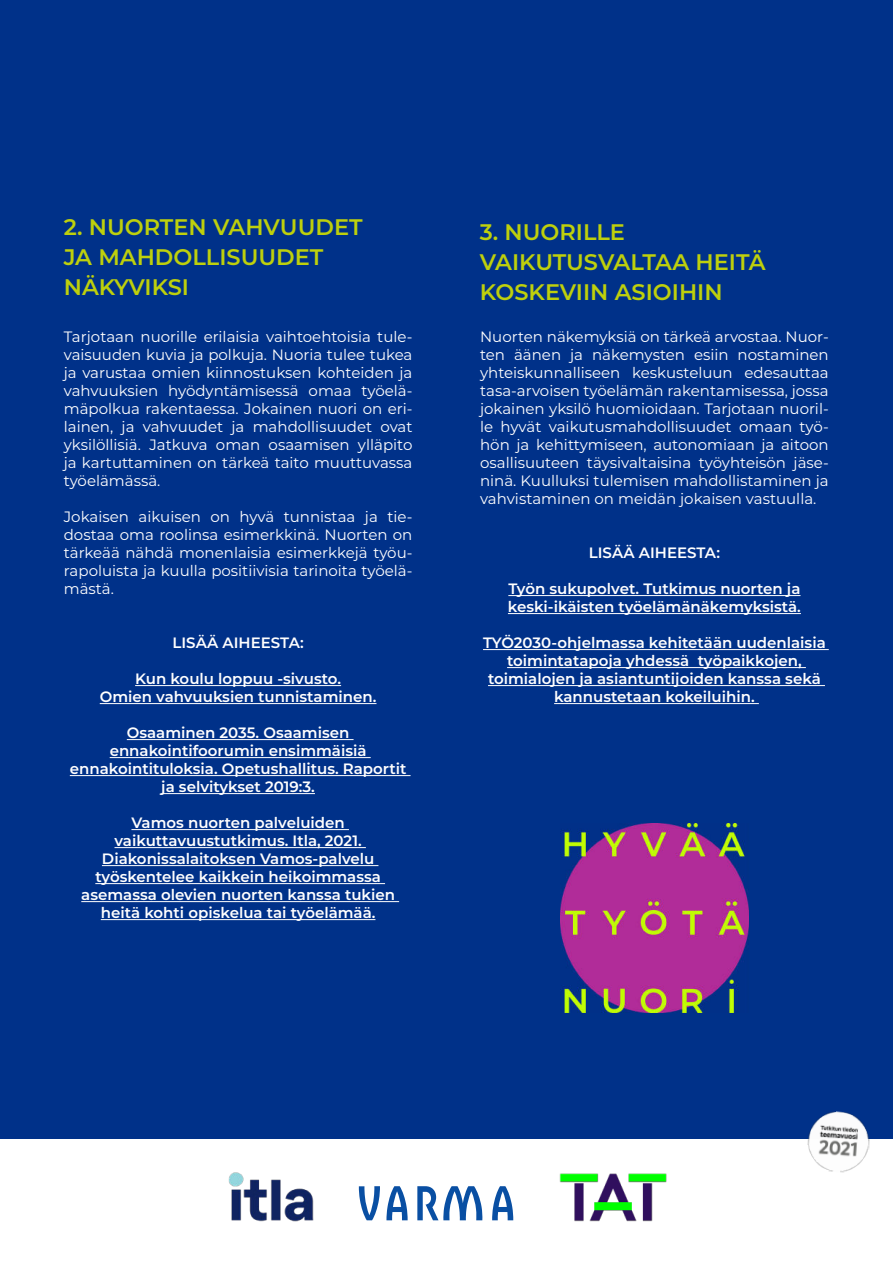
<style>
.page{position:relative;width:893px;height:1263px;background:#fff}
.page>*{position:absolute;margin:0;border:0;box-sizing:border-box;transform-origin:0 0}
.t1{font:600 22.5px/30px "Montserrat";color:#bed00c}
.t2{font:15px/18px "Montserrat";color:#fff;text-align:justify}
.t3{font:600 15px/18px "Montserrat";color:#fff;text-align:center}
</style>
<div class="page">
<div style="left:0;top:0;width:893px;height:1139px;background:#003189"></div>
<hr style="left:135px;top:685px;width:206px;height:1px;background:#fff">
<hr style="left:100px;top:703px;width:276px;height:1px;background:#fff">
<hr style="left:127px;top:739px;width:227px;height:1px;background:#fff">
<hr style="left:110px;top:757px;width:261px;height:1px;background:#fff">
<hr style="left:70px;top:775px;width:341px;height:1px;background:#fff">
<hr style="left:161px;top:793px;width:154px;height:1px;background:#fff">
<hr style="left:131px;top:829px;width:218px;height:1px;background:#fff">
<hr style="left:114px;top:847px;width:252px;height:1px;background:#fff">
<hr style="left:102px;top:865px;width:276px;height:1px;background:#fff">
<hr style="left:95px;top:883px;width:290px;height:1px;background:#fff">
<hr style="left:81px;top:901px;width:318px;height:1px;background:#fff">
<hr style="left:101px;top:919px;width:274px;height:1px;background:#fff">
<img style="left:560px;top:823px;width:189px;height:189px">
<hr style="left:508px;top:595px;width:292px;height:1px;background:#fff">
<hr style="left:508px;top:613px;width:293px;height:1px;background:#fff">
<hr style="left:483px;top:649px;width:346px;height:1px;background:#fff">
<hr style="left:507px;top:667px;width:299px;height:1px;background:#fff">
<hr style="left:488px;top:685px;width:337px;height:1px;background:#fff">
<hr style="left:554px;top:703px;width:205px;height:1px;background:#fff">
<img style="left:807px;top:1111px;width:63px;height:62px">
<svg style="left:359px;top:1186px;width:21px;height:34px"></svg>
<svg style="left:417px;top:1186px;width:65px;height:34px"></svg>
<svg style="left:386px;top:1186px;width:22px;height:34px"></svg>
<svg style="left:492px;top:1186px;width:21px;height:34px"></svg>
<img style="left:228px;top:1172px;width:85px;height:50px">
<img style="left:559px;top:1173px;width:107px;height:49px">
<h1 class="t1" style="left:64px;top:212px;width:300px">2. NUORTEN VAHVUUDET<br>JA MAHDOLLISUUDET<br>NÄKYVIKSI</h1>
<p class="t2" style="left:64px;top:329px;width:350px">Tarjotaan nuorille erilaisia vaihtoehtoisia tule&shy;vaisuuden kuvia ja polkuja. Nuoria tulee tukea ja varustaa omien kiinnostuksen kohteiden ja vahvuuksien hyödyntämisessä omaa työelä&shy;mäpolkua rakentaessa. Jokainen nuori on eri&shy;lainen, ja vahvuudet ja mahdollisuudet ovat yksilöllisiä. Jatkuva oman osaamisen ylläpito ja kartuttaminen on tärkeä taito muuttuvassa työelämässä.</p>
<p class="t2" style="left:64px;top:509px;width:350px">Jokaisen aikuisen on hyvä tunnistaa ja tie&shy;dostaa oma roolinsa esimerkkinä. Nuorten on tärkeää nähdä monenlaisia esimerkkejä työu&shy;rapoluista ja kuulla positiivisia tarinoita työelä&shy;mästä.</p>
<p class="t3" style="left:173px;top:634px;width:133px">LISÄÄ AIHEESTA:</p>
<p class="t3" style="left:100px;top:670px;width:278px">Kun koulu loppuu -sivusto.<br>Omien vahvuuksien tunnistaminen.</p>
<p class="t3" style="left:70px;top:724px;width:338px">Osaaminen 2035. Osaamisen ennakointifoorumin ensimmäisiä ennakointituloksia. Opetushallitus. Raportit ja selvitykset 2019:3.</p>
<p class="t3" style="left:81px;top:814px;width:315px">Vamos nuorten palveluiden vaikuttavuustutkimus. Itla, 2021.<br>Diakonissalaitoksen Vamos-palvelu työskentelee kaikkein heikoimmassa asemassa olevien nuorten kanssa tukien heitä kohti opiskelua tai työelämää.</p>
<h1 class="t1" style="left:480px;top:217px;width:287px">3. NUORILLE<br>VAIKUTUSVALTAA HEITÄ<br>KOSKEVIIN ASIOIHIN</h1>
<p class="t2" style="left:480px;top:329px;width:350px">Nuorten näkemyksiä on tärkeä arvostaa. Nuor&shy;ten äänen ja näkemysten esiin nostaminen yhteiskunnalliseen keskusteluun edesauttaa tasa-arvoisen työelämän rakentamisessa, jossa jokainen yksilö huomioidaan. Tarjotaan nuoril&shy;le hyvät vaikutusmahdollisuudet omaan työ&shy;hön ja kehittymiseen, autonomiaan ja aitoon osallisuuteen täysivaltaisina työyhteisön jäse&shy;ninä. Kuulluksi tulemisen mahdollistaminen ja vahvistaminen on meidän jokaisen vastuulla.</p>
<p class="t3" style="left:589px;top:544px;width:133px">LISÄÄ AIHEESTA:</p>
<p class="t3" style="left:508px;top:580px;width:294px;text-align:left">Työn sukupolvet. Tutkimus nuorten ja keski-ikäisten työelämänäkemyksistä.</p>
<p class="t3" style="left:483px;top:634px;width:344px">TYÖ2030-ohjelmassa kehitetään uudenlaisia toimintatapoja yhdessä työpaikkojen, toimialojen ja asiantuntijoiden kanssa sekä kannustetaan kokeiluihin.</p>
</div>
